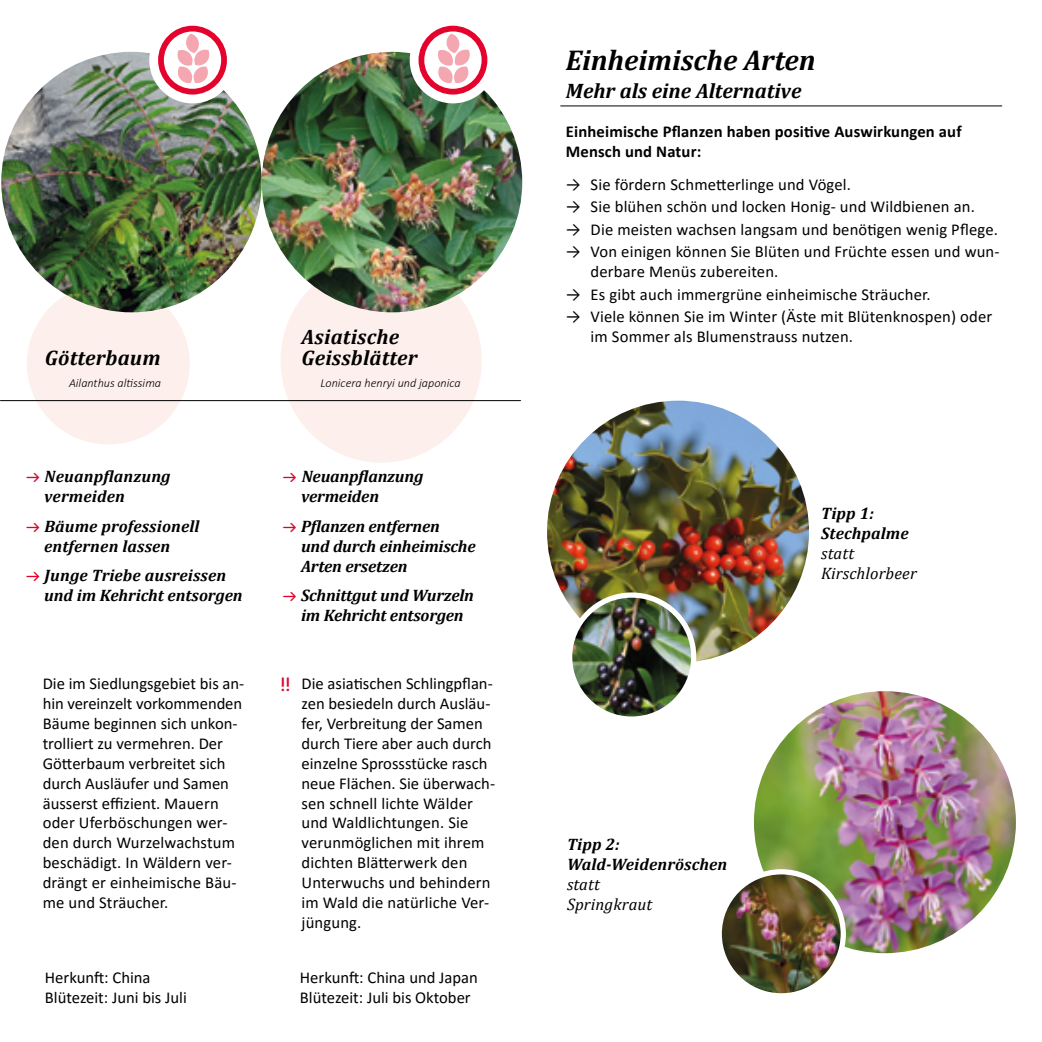
<style>
.page{position:relative;width:1042px;height:1042px;background:#fff}
.page>*{position:absolute;margin:0;border:0;box-sizing:border-box;transform-origin:0 0}
.t1{font:italic 700 28.7px "Cambria";color:#000}
.t2{font:italic 700 21px/21px "Cambria";letter-spacing:.01em;color:#000}
.t3{font:700 19.25px "Netto OT";color:#dd052b}
.t4{font:16.62px/19.9px "Calibri";letter-spacing:.01em;color:#000}
.t5{font:italic 700 16.62px/19.9px "Cambria";color:#000}
.t6{font:700 16.62px/19.9px "Calibri";letter-spacing:.01em;color:#000}
.t7{font:italic 16.62px/19.9px "Cambria";letter-spacing:.01em;color:#000}
.t8{font:italic 300 12.25px "Calibri";color:#000}
.s1{font-family:"Netto OT";font-style:normal;font-size:12.95px;color:#dd052b}
</style>
<div class="page">
<div style="left:281px;top:258px;width:201px;height:205px;background:#fdf0ec;border-radius:50%"></div>
<div style="left:27px;top:283px;width:163px;height:161px;background:#fdf0ec;border-radius:50%"></div>
<hr style="left:561px;top:105px;width:441px;height:1px;background:#000">
<hr style="left:0;top:400px;width:520px;height:1px;background:#000">
<img style="left:1px;top:52px;width:261px;height:260px;border-radius:130px">
<img style="left:262px;top:52px;width:260px;height:260px;border-radius:130px">
<img style="left:754px;top:691px;width:262px;height:262px;border-radius:131px">
<img style="left:547px;top:401px;width:262px;height:262px;border-radius:131px">
<img style="left:570px;top:595px;width:124px;height:124px;border-radius:62px">
<div style="left:567px;top:592px;width:129px;height:130px;border:5px solid #fff;border-radius:50%"></div>
<img style="left:719px;top:872px;width:124px;height:124px;border-radius:62px">
<div style="left:716px;top:869px;width:130px;height:129px;border:5px solid #fff;border-radius:50%"></div>
<div style="left:149px;top:17px;width:87px;height:86px;background:#fff;border-radius:50%"></div>
<svg style="left:158px;top:26px;width:69px;height:69px"></svg>
<div style="left:410px;top:17px;width:86px;height:86px;background:#fff;border-radius:50%"></div>
<svg style="left:418px;top:26px;width:69px;height:69px"></svg>
<p class="t2" style="left:45px;top:346px;width:117px">Götterbaum</p>
<p class="t8" style="left:69px;top:376px;width:94px">Ailanthus altissima</p>
<p class="t5" style="left:44px;top:465px;width:128px;text-indent:-20px"><span class="s1">→</span> Neuanpflanzung vermeiden</p>
<p class="t5" style="left:24px;top:515px;width:177px;text-align:center"><span class="s1">→</span> Bäume professionell entfernen lassen</p>
<p class="t5" style="left:44px;top:565px;width:200px;text-indent:-20px"><span class="s1">→</span> Junge Triebe ausreissen und im Kehricht entsorgen</p>
<p class="t2" style="left:301px;top:325px;width:118px">Asiatische<br>Geissblätter</p>
<p class="t8" style="left:320px;top:376px;width:142px">Lonicera henryi und japonica</p>
<p class="t5" style="left:301px;top:465px;width:124px;text-indent:-20px"><span class="s1">→</span> Neuanpflanzung vermeiden</p>
<p class="t5" style="left:301px;top:515px;width:176px;text-indent:-20px"><span class="s1">→</span> Pflanzen entfernen<br>und durch einheimische<br>Arten ersetzen</p>
<p class="t5" style="left:281px;top:585px;width:194px;text-align:center"><span class="s1">→</span> Schnittgut und Wurzeln im Kehricht entsorgen</p>
<p class="t4" style="left:43px;top:673px;width:203px">Die im Siedlungsgebiet bis an&shy;hin vereinzelt vorkommenden<br>Bäume beginnen sich unkon&shy;trolliert zu vermehren. Der<br>Götterbaum verbreitet sich durch Ausläufer und Samen äusserst effizient. Mauern oder Uferböschungen wer&shy;den durch Wurzelwachstum beschädigt. In Wäldern ver&shy;drängt er einheimische Bäu&shy;me und Sträucher.</p>
<p class="t4" style="left:301px;top:673px;width:195px">Die asiatischen Schlingpflan&shy;zen besiedeln durch Ausläu&shy;fer, Verbreitung der Samen durch Tiere aber auch durch einzelne Sprossstücke rasch neue Flächen. Sie überwach&shy;sen schnell lichte Wälder und Waldlichtungen. Sie verunmöglichen mit ihrem dichten Blätterwerk den<br>Unterwuchs und behindern im Wald die natürliche Ver&shy;jüngung.</p>
<p class="t3" style="left:279px;top:672px;width:13px">!!</p>
<p class="t4" style="left:45px;top:967px;width:143px">Herkunft: China<br>Blütezeit: Juni bis Juli</p>
<p class="t4" style="left:300px;top:967px;width:180px">Herkunft: China und Japan<br>Blütezeit: Juli bis Oktober</p>
<h1 class="t1" style="left:566px;top:39px;width:251px">Einheimische Arten</h1>
<p class="t2" style="left:566px;top:80px;width:237px">Mehr als eine Alternative</p>
<p class="t6" style="left:566px;top:121px;width:397px">Einheimische Pflanzen haben positive Auswirkungen auf<br>Mensch und Natur:</p>
<p class="t4" style="left:566px;top:174px;width:287px">→ Sie fördern Schmetterlinge und Vögel.</p>
<p class="t4" style="left:566px;top:196px;width:411px">→ Sie blühen schön und locken Honig- und Wildbienen an.</p>
<p class="t4" style="left:566px;top:219px;width:434px">→ Die meisten wachsen langsam und benötigen wenig Pflege.</p>
<p class="t4" style="left:590px;top:241px;width:410px;text-indent:-25px">→ Von einigen können Sie Blüten und Früchte essen und wun&shy;derbare Menüs zubereiten.</p>
<p class="t4" style="left:566px;top:284px;width:366px">→ Es gibt auch immergrüne einheimische Sträucher.</p>
<p class="t4" style="left:590px;top:306px;width:403px;text-indent:-25px">→ Viele können Sie im Winter (Äste mit Blütenknospen) oder im Sommer als Blumenstrauss nutzen.</p>
<p class="t5" style="left:821px;top:503px;width:89px">Tipp 1:<br>Stechpalme</p>
<p class="t7" style="left:821px;top:542px;width:97px">statt<br>Kirschlorbeer</p>
<p class="t5" style="left:567px;top:833px;width:162px">Tipp 2:<br>Wald-Weidenröschen</p>
<p class="t7" style="left:567px;top:873px;width:87px">statt<br>Springkraut</p>
</div>
